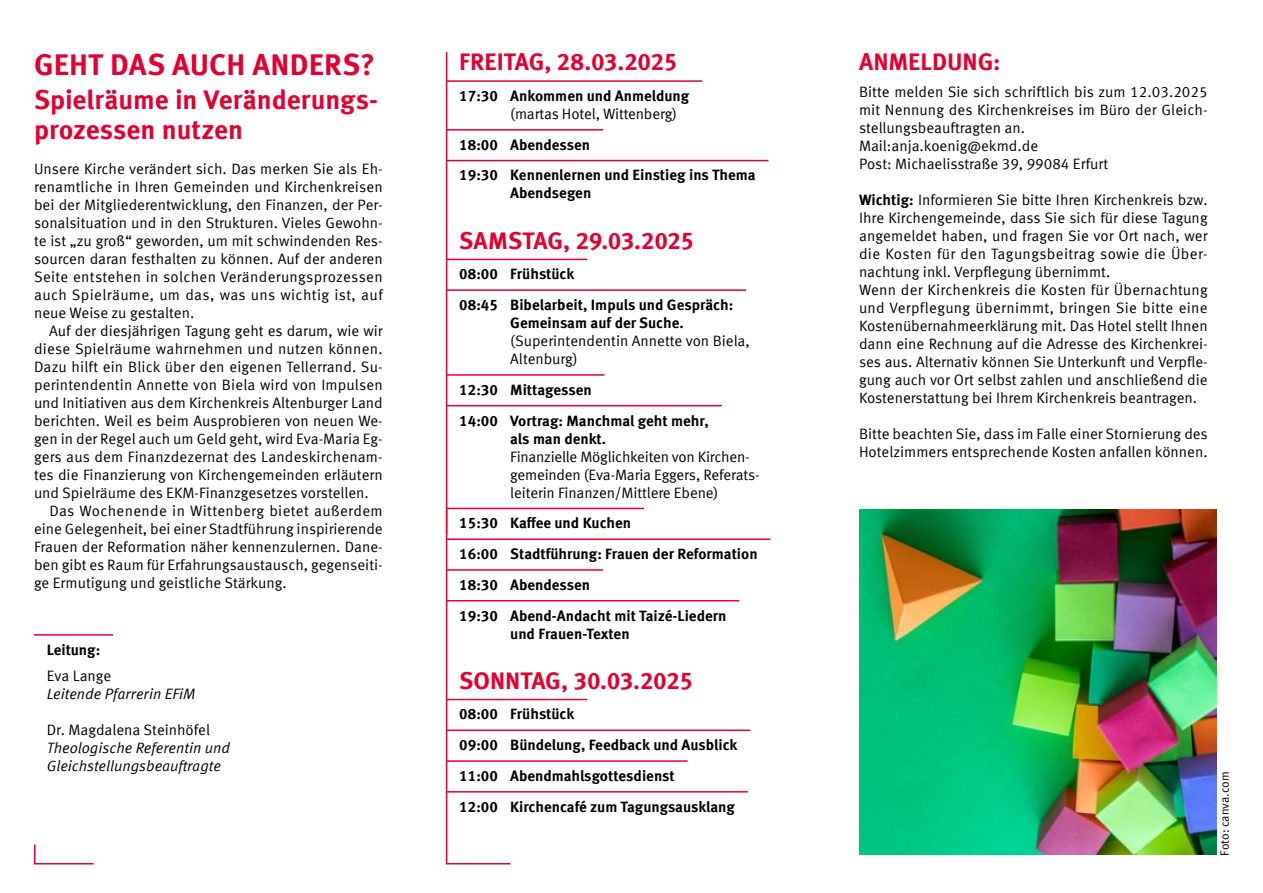
<style>
.page{position:relative;width:1263px;height:893px;background:#fff}
.page>*{position:absolute;margin:0;border:0;box-sizing:border-box;transform-origin:0 0}
.t1{font:700 30px "Meta Offc";letter-spacing:.005em;color:#e20030}
.t2{font:700 27px/30px "Meta Offc";letter-spacing:-.005em;color:#e20030}
.t3{font:700 24px "Meta Offc";letter-spacing:-.005em;color:#e20030}
.t4{font:15px/18px "Meta Offc Norm";color:#000}
.t5{font:700 15px/30.8px "Meta Offc";color:#000}
.t6{font:15px/18px "Meta Offc Norm Ita";color:#000}
.t7{font:15px "Meta Offc Norm";letter-spacing:.025em;color:#000}
.t8{font:12px "Meta Offc Norm";letter-spacing:-.005em;color:#000}
.s1{font-family:"Meta Offc";font-weight:700}
</style>
<div class="page">
<img style="left:859px;top:509px;width:357px;height:345px">
<hr style="left:446px;top:80px;width:256px;height:2px;background:#e20030">
<hr style="left:446px;top:129px;width:157px;height:2px;background:#e20030">
<hr style="left:446px;top:160px;width:322px;height:1px;background:#e20030">
<hr style="left:446px;top:259px;width:141px;height:1px;background:#e20030">
<hr style="left:446px;top:289px;width:300px;height:2px;background:#e20030">
<hr style="left:446px;top:374px;width:158px;height:2px;background:#e20030">
<hr style="left:446px;top:405px;width:276px;height:1px;background:#e20030">
<hr style="left:446px;top:508px;width:198px;height:1px;background:#e20030">
<hr style="left:446px;top:538px;width:324px;height:2px;background:#e20030">
<hr style="left:446px;top:569px;width:157px;height:2px;background:#e20030">
<hr style="left:446px;top:600px;width:293px;height:1px;background:#e20030">
<hr style="left:446px;top:699px;width:141px;height:1px;background:#e20030">
<hr style="left:446px;top:729px;width:304px;height:2px;background:#e20030">
<hr style="left:446px;top:760px;width:242px;height:2px;background:#e20030">
<hr style="left:446px;top:791px;width:302px;height:2px;background:#e20030">
<hr style="left:446px;top:52px;width:1px;height:482px;background:#e20030">
<svg style="left:34px;top:844px;width:60px;height:21px"></svg>
<svg style="left:445px;top:508px;width:67px;height:357px"></svg>
<hr style="left:34px;top:634px;width:79px;height:2px;background:#e20030">
<h1 class="t1" style="left:34px;top:46px;width:342px">GEHT DAS AUCH ANDERS?</h1>
<h2 class="t2" style="left:34px;top:85px;width:346px">Spielräume in Veränderungs&shy;prozessen nutzen</h2>
<p class="t4" style="left:34px;top:160px;width:350px;text-align:justify">Unsere Kirche verändert sich. Das merken Sie als Eh&shy;renamtliche in Ihren Gemeinden und Kirchenkreisen bei der Mitgliederentwicklung, den Finanzen, der Per&shy;sonalsituation und in den Strukturen. Vieles Gewohn&shy;te ist „zu groß“ geworden, um mit schwindenden Res&shy;sourcen daran festhalten zu können. Auf der anderen Seite entstehen in solchen Veränderungsprozessen auch Spielräume, um das, was uns wichtig ist, auf neue Weise zu gestalten.</p>
<p class="t4" style="left:49px;top:322px;width:335px">Auf der diesjährigen Tagung geht es darum, wie wir</p>
<p class="t4" style="left:34px;top:340px;width:350px">diese Spielräume wahrnehmen und nutzen können.</p>
<p class="t4" style="left:34px;top:358px;width:350px">Dazu hilft ein Blick über den eigenen Tellerrand. Su-</p>
<p class="t4" style="left:34px;top:376px;width:350px">perintendentin Annette von Biela wird von Impulsen</p>
<p class="t4" style="left:34px;top:394px;width:350px">und Initiativen aus dem Kirchenkreis Altenburger Land</p>
<p class="t4" style="left:34px;top:412px;width:350px">berichten. Weil es beim Ausprobieren von neuen We-</p>
<p class="t4" style="left:34px;top:430px;width:350px">gen in der Regel auch um Geld geht, wird Eva-Maria Eg-</p>
<p class="t4" style="left:34px;top:448px;width:350px">gers aus dem Finanzdezernat des Landeskirchenam-</p>
<p class="t4" style="left:34px;top:466px;width:350px">tes die Finanzierung von Kirchengemeinden erläutern</p>
<p class="t4" style="left:34px;top:484px;width:336px">und Spielräume des EKM-Finanzgesetzes vorstellen.</p>
<p class="t7" style="left:49px;top:502px;width:335px">Das Wochenende in Wittenberg bietet außerdem</p>
<p class="t4" style="left:34px;top:520px;width:350px">eine Gelegenheit, bei einer Stadtführung inspirierende</p>
<p class="t4" style="left:34px;top:538px;width:350px">Frauen der Reformation näher kennenzulernen. Dane-</p>
<p class="t4" style="left:34px;top:556px;width:350px">ben gibt es Raum für Erfahrungsaustausch, gegenseiti-</p>
<p class="t4" style="left:34px;top:574px;width:254px">ge Ermutigung und geistliche Stärkung.</p>
<p class="t5" style="left:47px;top:635px;width:55px">Leitung:</p>
<p class="t4" style="left:47px;top:667px;width:66px">Eva Lange</p>
<p class="t6" style="left:47px;top:685px;width:150px">Leitende Pfarrerin EFiM</p>
<p class="t4" style="left:47px;top:721px;width:165px">Dr. Magdalena Steinhöfel</p>
<p class="t6" style="left:47px;top:739px;width:185px">Theologische Referentin und<br>Gleichstellungsbeauftragte</p>
<h3 class="t3" style="left:459px;top:48px;width:220px">FREITAG, 28.03.2025</h3>
<p class="t5" style="left:459px;top:81px;width:232px">17:30 Ankommen und Anmeldung</p>
<p class="t4" style="left:510px;top:105px;width:168px">(martas Hotel, Wittenberg)</p>
<p class="t5" style="left:459px;top:130px;width:298px">18:00 Abendessen<br>19:30 Kennenlernen und Einstieg ins Thema</p>
<p class="t5" style="left:510px;top:178px;width:83px">Abendsegen</p>
<h3 class="t3" style="left:459px;top:226px;width:236px">SAMSTAG, 29.03.2025</h3>
<p class="t5" style="left:459px;top:259px;width:275px">08:00 Frühstück<br>08:45 Bibelarbeit, Impuls und Gespräch:</p>
<p class="t5" style="left:510px;top:308px;width:175px">Gemeinsam auf der Suche.</p>
<p class="t4" style="left:510px;top:332px;width:241px">(Superintendentin Annette von Biela,<br>Altenburg)</p>
<p class="t5" style="left:459px;top:375px;width:251px">12:30 Mittagessen<br>14:00 Vortrag: Manchmal geht mehr,</p>
<p class="t5" style="left:510px;top:423px;width:97px">als man denkt.</p>
<p class="t4" style="left:510px;top:448px;width:251px">Finanzielle Möglichkeiten von Kirchen&shy;gemeinden (Eva-Maria Eggers, Referats&shy;leiterin Finanzen/Mittlere Ebene)</p>
<p class="t5" style="left:459px;top:508px;width:300px">15:30 Kaffee und Kuchen<br>16:00 Stadtführung: Frauen der Reformation<br>18:30 Abendessen<br>19:30 Abend-Andacht mit Taizé-Liedern</p>
<p class="t5" style="left:510px;top:618px;width:121px">und Frauen-Texten</p>
<h3 class="t3" style="left:459px;top:666px;width:235px">SONNTAG, 30.03.2025</h3>
<p class="t5" style="left:459px;top:699px;width:280px">08:00 Frühstück<br>09:00 Bündelung, Feedback und Ausblick<br>11:00 Abendmahlsgottesdienst<br>12:00 Kirchencafé zum Tagungsausklang</p>
<h3 class="t3" style="left:859px;top:48px;width:143px">ANMELDUNG:</h3>
<p class="t4" style="left:859px;top:83px;width:350px">Bitte melden Sie sich schriftlich bis zum 12.03.2025 mit Nennung des Kirchenkreises im Büro der Gleich&shy;stellungsbeauftragten an.<br>Mail:anja.koenig@ekmd.de<br>Post: Michaelisstraße 39, 99084 Erfurt</p>
<p class="t4" style="left:859px;top:191px;width:350px"><span class="s1">Wichtig:</span> Informieren Sie bitte Ihren Kirchenkreis bzw.<br>Ihre Kirchengemeinde, dass Sie sich für diese Tagung angemeldet haben, und fragen Sie vor Ort nach, wer die Kosten für den Tagungsbeitrag sowie die Über&shy;nachtung inkl. Verpflegung übernimmt.<br>Wenn der Kirchenkreis die Kosten für Übernachtung und Verpflegung übernimmt, bringen Sie bitte eine Kostenübernahmeerklärung mit. Das Hotel stellt Ihnen dann eine Rechnung auf die Adresse des Kirchenkrei&shy;ses aus. Alternativ können Sie Unterkunft und Verpfle&shy;gung auch vor Ort selbst zahlen und anschließend die Kostenerstattung bei Ihrem Kirchenkreis beantragen.</p>
<p class="t4" style="left:859px;top:425px;width:350px">Bitte beachten Sie, dass im Falle einer Stornierung des<br>Hotelzimmers entsprechende Kosten anfallen können.</p>
<p class="t8" style="left:1217px;top:855px;width:86px;rotate:-90deg">Foto: canva.com</p>
</div>
